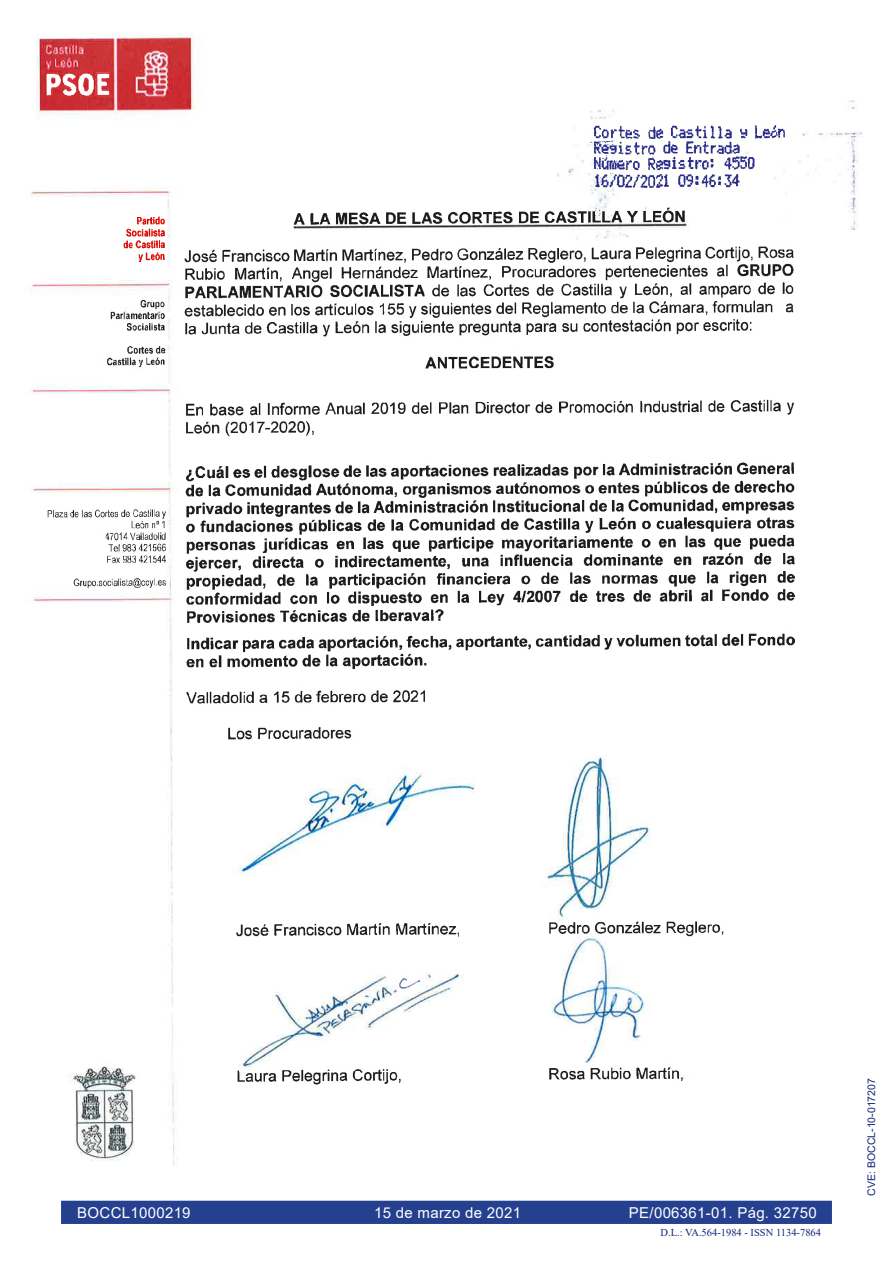
<style>
.page{position:relative;width:893px;height:1263px;background:#fff}
.page>*{position:absolute;margin:0;border:0;box-sizing:border-box;transform-origin:0 0}
.E_CVE{font:15px "Arial";letter-spacing:.02em;color:#fff}
.t1{font:10.5px "Times New Roman";color:#132477}
.t2{font:10.5px "Arial";color:#132477}
</style>
<div class="page">
<div style="left:60px;top:1200px;width:773px;height:25px;background:#25408f"></div>
<div style="left:60px;top:1199px;width:773px;height:26px;border:2px solid #fff"></div>
<img style="left:25px;top:33px;width:837px;height:1167px">
<img style="left:45px;top:45px;width:66px;height:51px">
<img style="left:590px;top:125px;width:197px;height:64px">
<img style="left:48px;top:194px;width:747px;height:890px">
<img style="left:817px;top:133px;width:43px;height:30px">
<img style="left:122px;top:215px;width:49px;height:46px">
<img style="left:398px;top:977px;width:22px;height:11px">
<p class="E_CVE" style="left:77px;top:1202px;width:115px">BOCCL1000219</p>
<p class="E_CVE" style="left:374px;top:1202px;width:149px">15 de marzo de 2021</p>
<p class="E_CVE" style="left:629px;top:1202px;width:189px">PE/006361-01. Pág. 32750</p>
<p class="t1" style="left:661px;top:1225px;width:162px">D.L.: VA.564-1984 - ISSN 1134-7864</p>
<p class="t2" style="left:864px;top:1195px;width:119px;rotate:-90deg">CVE: BOCCL-10-017207</p>
</div>
